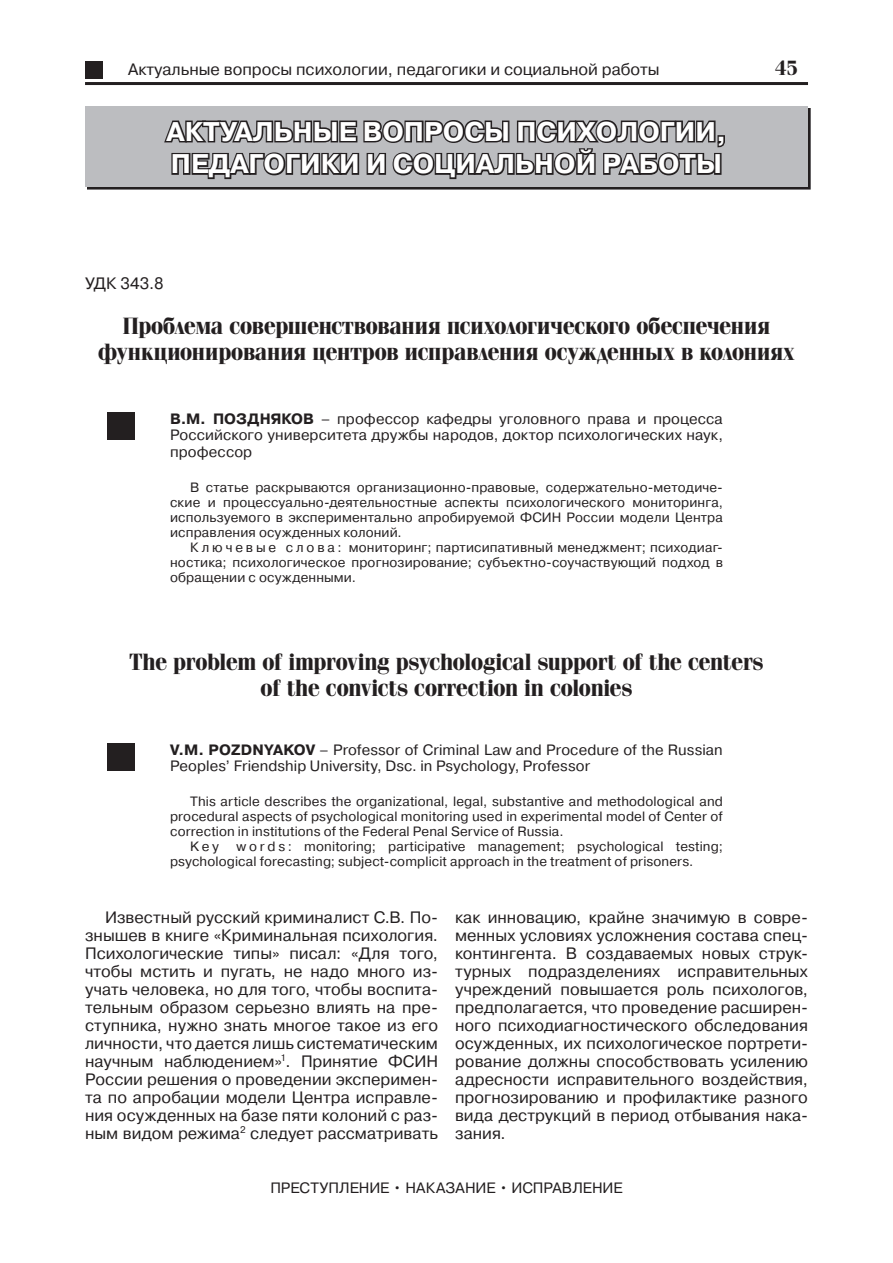
<style>
.page{position:relative;width:893px;height:1263px;background:#fff}
.page>*{position:absolute;margin:0;border:0;box-sizing:border-box;transform-origin:0 0}
.t1{font:700 27px/32.4px "Pragmatica C";color:#fff}
.t2{font:700 24px/25.5px "Simeiz";letter-spacing:-.01em;color:#231f20;text-align:center}
.t3{font:700 21px "Simeiz";color:#231f20}
.t4{font:16.5px/18px "Pragmatica C";color:#231f20;text-align:justify}
.t5{font:15px/16.5px "Pragmatica C";letter-spacing:.005em;color:#231f20;text-align:justify}
.t6{font:13.5px/15px "Pragmatica C";letter-spacing:.01em;color:#231f20;text-align:justify}
.s1{font-weight:700}
</style>
<div class="page">
<hr style="left:85px;top:82px;width:723px;height:3px;background:#231f20">
<div style="left:85px;top:61px;width:17px;height:17px;background:#231f20"></div>
<div style="left:85px;top:106px;width:723px;height:81px;background:#bcbdc0"></div>
<svg style="left:162px;top:120px;width:564px;height:70px"></svg>
<div style="left:107px;top:412px;width:28px;height:28px;background:#231f20"></div>
<div style="left:107px;top:743px;width:28px;height:28px;background:#231f20"></div>
<p class="t4" style="left:128px;top:61px;width:533px">Актуальные вопросы психологии, педагогики и социальной работы</p>
<h1 class="t1" style="left:167px;top:118px;width:561px">АКТУАЛЬНЫЕ ВОПРОСЫ ПСИХОЛОГИИ,<br>ПЕДАГОГИКИ И СОЦИАЛЬНОЙ РАБОТЫ</h1>
<p class="t4" style="left:85px;top:276px;width:80px">УДК 343.8</p>
<p class="t3" style="left:775px;top:55px;width:25px">45</p>
<h2 class="t2" style="left:98px;top:313px;width:698px">Проблема совершенствования психологического обеспечения функционирования центров исправления осужденных в колониях</h2>
<p class="t5" style="left:170px;top:412px;width:554px"><span class="s1">В.М. ПОЗДНЯКОВ</span> – профессор кафедры уголовного права и процесса Российского университета дружбы народов, доктор психологических наук, профессор</p>
<p class="t6" style="left:170px;top:481px;width:554px;text-indent:20px">В статье раскрываются организационно-правовые, содержательно-методиче&shy;ские и процессуально-деятельностные аспекты психологического мониторинга, используемого в экспериментально апробируемой ФСИН России модели Центра исправления осужденных колоний.</p>
<p class="t6" style="left:170px;top:541px;width:554px;text-indent:20px">К л ю ч е в ы е с л о в а : мониторинг; партисипативный менеджмент; психодиаг&shy;ностика; психологическое прогнозирование; субъектно-соучаствующий подход в обращении с осужденными.</p>
<h2 class="t2" style="left:130px;top:649px;width:635px">The problem of improving psychological support of the centers of the convicts correction in colonies</h2>
<p class="t5" style="left:170px;top:742px;width:554px"><span class="s1">V.M. POZDNYAKOV</span> – Professor of Criminal Law and Procedure of the Russian<br>Peoples’ Friendship University, Dsc. in Psychology, Professor</p>
<p class="t6" style="left:190px;top:794px;width:534px">This article describes the organizational, legal, substantive and methodological and</p>
<p class="t6" style="left:170px;top:809px;width:554px">procedural aspects of psychological monitoring used in experimental model of Center of</p>
<p class="t6" style="left:170px;top:824px;width:395px">correction in institutions of the Federal Penal Service of Russia.</p>
<p class="t6" style="left:190px;top:839px;width:30px">Key</p>
<p class="t6" style="left:170px;top:839px;width:554px;text-indent:66px">w o r d s : monitoring; participative management; psychological testing; psychological forecasting; subject-complicit approach in the treatment of prisoners.</p>
<p class="t4" style="left:85px;top:909px;width:354px;text-indent:20px">Известный русский криминалист С.В. По&shy;знышев в книге «Криминальная психология.<br>Психологические типы» писал: «Для того, чтобы мстить и пугать, не надо много из&shy;учать человека, но для того, чтобы воспита&shy;тельным образом серьезно влиять на пре&shy;ступника, нужно знать многое такое из его личности, что дается лишь систематическим научным наблюдением»<sup>1</sup>. Принятие ФСИН России решения о проведении эксперимен&shy;та по апробации модели Центра исправле&shy;ния осужденных на базе пяти колоний с раз&shy;ным видом режима<sup>2</sup> следует рассматривать</p>
<p class="t4" style="left:455px;top:909px;width:354px">как инновацию, крайне значимую в совре&shy;менных условиях усложнения состава спец&shy;контингента. В создаваемых новых струк&shy;турных подразделениях исправительных учреждений повышается роль психологов, предполагается, что проведение расширен&shy;ного психодиагностического обследования осужденных, их психологическое портрети&shy;рование должны способствовать усилению адресности исправительного воздействия, прогнозированию и профилактике разного вида деструкций в период отбывания нака&shy;зания.</p>
<p class="t5" style="left:270px;top:1181px;width:354px">ПРЕСТУПЛЕНИЕ • НАКАЗАНИЕ • ИСПРАВЛЕНИЕ</p>
</div>
